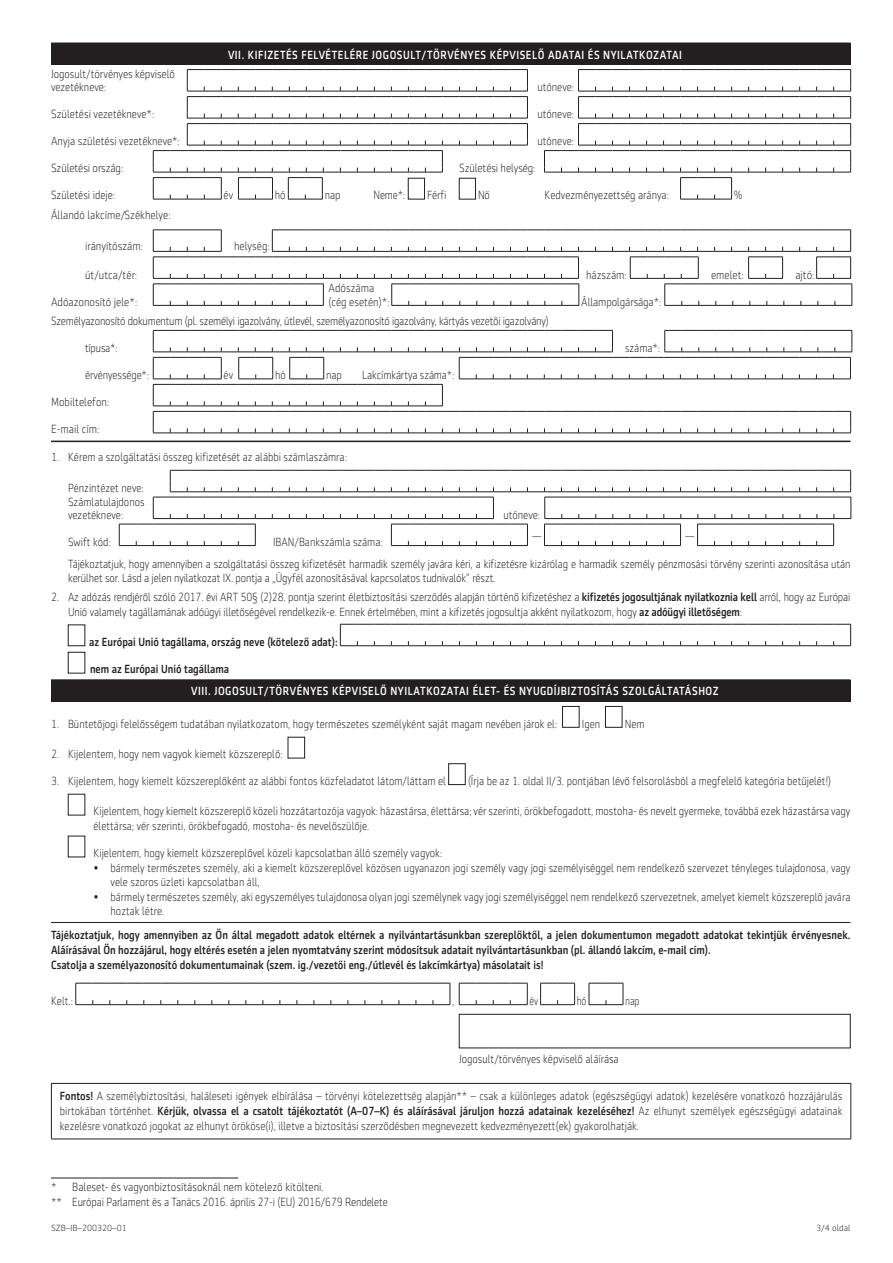
<style>
.page{position:relative;width:893px;height:1263px;background:#fff}
.page>*{position:absolute;margin:0;border:0;box-sizing:border-box;transform-origin:0 0}
.t1{font:300 12px/15px "Sentico Sans DT";color:#231f20;scale:.88 1}
.t2{font:500 12px/15px "Sentico Sans DT";color:#231f20;scale:.88 1}
.t3{font:300 12px/15px "Sentico Sans DT";color:#231f20;scale:.9 1}
.t4{font:500 12px "Sentico Sans DT";letter-spacing:.05em;color:#fff;scale:.88 1}
.t5{font:300 12px "Sentico Sans DT";letter-spacing:-.02em;color:#231f20;scale:.88 1}
.t6{font:300 12px "Sentico Sans DT";color:#231f20;scale:.8 1}
.t7{font:300 9px "Sentico Sans DT";color:#231f20}
.s1{font-weight:500}
</style>
<div class="page">
<div style="left:51px;top:43px;width:799px;height:22px;background:#231f20"></div>
<svg style="left:153px;top:69px;width:375px;height:131px"></svg>
<div style="left:408px;top:178px;width:16px;height:21px;background:#fff"></div>
<div style="left:408px;top:178px;width:17px;height:21px;border:1px solid #231f20"></div>
<div style="left:459px;top:178px;width:16px;height:21px;background:#fff"></div>
<div style="left:459px;top:178px;width:17px;height:21px;border:1px solid #231f20"></div>
<svg style="left:544px;top:69px;width:307px;height:131px"></svg>
<svg style="left:153px;top:230px;width:700px;height:76px"></svg>
<svg style="left:153px;top:330px;width:700px;height:104px"></svg>
<hr style="left:51px;top:441px;width:799px;height:1px;background:#231f20">
<svg style="left:119px;top:470px;width:733px;height:76px"></svg>
<svg style="left:340px;top:624px;width:511px;height:22px"></svg>
<div style="left:51px;top:680px;width:799px;height:21px;background:#231f20"></div>
<hr style="left:51px;top:679px;width:799px;height:2px;background:#231f20">
<div style="left:562px;top:706px;width:17px;height:21px;border:1px solid #231f20"></div>
<div style="left:605px;top:706px;width:17px;height:21px;border:1px solid #231f20"></div>
<div style="left:288px;top:737px;width:17px;height:21px;border:1px solid #231f20"></div>
<div style="left:448px;top:763px;width:17px;height:22px;border:1px solid #231f20"></div>
<hr style="left:51px;top:922px;width:799px;height:1px;background:#231f20">
<svg style="left:75px;top:983px;width:376px;height:22px"></svg>
<svg style="left:459px;top:983px;width:69px;height:22px"></svg>
<svg style="left:540px;top:983px;width:35px;height:22px"></svg>
<svg style="left:589px;top:983px;width:35px;height:22px"></svg>
<div style="left:459px;top:1014px;width:391px;height:34px;border:1px solid #231f20"></div>
<hr style="left:51px;top:1083px;width:800px;height:1px;background:#231f20">
<hr style="left:51px;top:1084px;width:1px;height:54px;background:#231f20">
<hr style="left:850px;top:1084px;width:1px;height:54px;background:#231f20">
<hr style="left:51px;top:1138px;width:800px;height:1px;background:#231f20">
<hr style="left:51px;top:1177px;width:187px;height:1px;background:#231f20">
<p class="t1" style="left:51px;top:67px;width:142px;line-height:13.2px">Jogosult/törvényes képviselő vezetékneve:</p>
<p class="t4" style="left:228px;top:48px;width:517px">VII. KIFIZETÉS FELVÉTELÉRE JOGOSULT/TÖRVÉNYES KÉPVISELŐ ADATAI ÉS NYILATKOZATAI</p>
<p class="t1" style="left:537px;top:80px;width:43px">utóneve:</p>
<p class="t3" style="left:51px;top:107px;width:116px">Születési vezetékneve*:</p>
<p class="t1" style="left:537px;top:107px;width:43px">utóneve:</p>
<p class="t3" style="left:51px;top:134px;width:145px">Anyja születési vezetékneve*:</p>
<p class="t1" style="left:537px;top:134px;width:43px">utóneve:</p>
<p class="t3" style="left:51px;top:161px;width:82px">Születési ország:</p>
<p class="t3" style="left:459px;top:161px;width:87px">Születési helység:</p>
<p class="t1" style="left:51px;top:188px;width:74px">Születési ideje:</p>
<p class="t1" style="left:224px;top:188px;width:12px">év</p>
<p class="t1" style="left:275px;top:188px;width:14px">hó</p>
<p class="t1" style="left:325px;top:188px;width:20px">nap</p>
<p class="t1" style="left:374px;top:188px;width:37px">Neme*:</p>
<p class="t1" style="left:427px;top:188px;width:23px">Férfi</p>
<p class="t1" style="left:478px;top:188px;width:15px">Nő</p>
<p class="t1" style="left:545px;top:188px;width:143px">Kedvezményezettség aránya:</p>
<p class="t1" style="left:734px;top:188px;width:12px">%</p>
<p class="t3" style="left:51px;top:207px;width:135px">Állandó lakcíme/Székhelye:</p>
<p class="t3" style="left:85px;top:239px;width:66px">irányítószám:</p>
<p class="t3" style="left:234px;top:239px;width:41px">helység:</p>
<p class="t3" style="left:85px;top:267px;width:59px">út/utca/tér:</p>
<p class="t3" style="left:586px;top:267px;width:47px">házszám:</p>
<p class="t3" style="left:711px;top:267px;width:38px">emelet:</p>
<p class="t3" style="left:795px;top:267px;width:23px">ajtó:</p>
<p class="t3" style="left:329px;top:281px;width:52px">Adószáma</p>
<p class="t3" style="left:51px;top:294px;width:97px">Adóazonosító jele*:</p>
<p class="t3" style="left:328px;top:294px;width:70px">(cég esetén)*:</p>
<p class="t3" style="left:581px;top:294px;width:91px">Állampolgársága*:</p>
<p class="t5" style="left:51px;top:315px;width:567px">Személyazonosító dokumentum (pl. személyi igazolvány, útlevél, személyazonosító igazolvány, kártyás vezetői igazolvány)</p>
<p class="t1" style="left:85px;top:341px;width:39px">típusa*:</p>
<p class="t1" style="left:625px;top:341px;width:41px">száma*:</p>
<p class="t1" style="left:85px;top:368px;width:74px">érvényessége*:</p>
<p class="t1" style="left:224px;top:368px;width:12px">év</p>
<p class="t1" style="left:275px;top:368px;width:14px">hó</p>
<p class="t1" style="left:326px;top:368px;width:20px">nap</p>
<p class="t1" style="left:362px;top:368px;width:106px">Lakcímkártya száma*:</p>
<p class="t3" style="left:51px;top:395px;width:66px">Mobiltelefon:</p>
<p class="t3" style="left:51px;top:422px;width:55px">E-mail cím:</p>
<p class="t1" style="left:51px;top:449px;width:338px">1. Kérem a szolgáltatási összeg kifizetését az alábbi számlaszámra:</p>
<p class="t1" style="left:68px;top:481px;width:89px;line-height:13.4px;text-align:justify">Pénzintézet neve:<br>Számlatulajdonos vezetékneve:</p>
<p class="t1" style="left:503px;top:507px;width:43px">utóneve:</p>
<p class="t1" style="left:532px;top:528px;width:11px">—</p>
<p class="t1" style="left:685px;top:528px;width:11px">—</p>
<p class="t1" style="left:68px;top:557px;width:891px;line-height:14.4px">Tájékoztatjuk, hogy amennyiben a szolgáltatási összeg kifizetését harmadik személy javára kéri, a kifizetésre kizárólag e harmadik személy pénzmosási törvény szerinti azonosítása után kerülhet sor. Lásd a jelen nyilatkozat IX. pontja a „Ügyfél azonosításával kapcsolatos tudnivalók” részt.</p>
<p class="t1" style="left:68px;top:590px;width:891px;text-indent:-17px">2. Az adózás rendjéről szóló 2017. évi ART 50§ (2)28. pontja szerint életbiztosítási szerződés alapján történő kifizetéshez a <span class="s1">kifizetés jogosultjának nyilatkoznia kell</span> arról, hogy az Európai<br>Unió valamely tagállamának adóügyi illetőségével rendelkezik-e. Ennek értelmében, mint a kifizetés jogosultja akként nyilatkozom, hogy <span class="s1">az adóügyi illetőségem</span>:</p>
<p class="t2" style="left:89px;top:634px;width:284px">az Európai Unió tagállama, ország neve (kötelező adat):</p>
<p class="t2" style="left:90px;top:662px;width:160px">nem az Európai Unió tagállama</p>
<p class="t4" style="left:191px;top:684px;width:601px">VIII. JOGOSULT/TÖRVÉNYES KÉPVISELŐ NYILATKOZATAI ÉLET- ÉS NYUGDÍJBIZTOSÍTÁS SZOLGÁLTATÁSHOZ</p>
<p class="t1" style="left:51px;top:716px;width:577px">1. Büntetőjogi felelősségem tudatában nyilatkozatom, hogy természetes személyként saját magam nevében járok el:</p>
<p class="t1" style="left:582px;top:716px;width:22px">Igen</p>
<p class="t1" style="left:625px;top:716px;width:24px">Nem</p>
<p class="t1" style="left:51px;top:747px;width:265px">2. Kijelentem, hogy nem vagyok kiemelt közszereplő:</p>
<p class="t1" style="left:51px;top:773px;width:450px">3. Kijelentem, hogy kiemelt közszereplőként az alábbi fontos közfeladatot látom/láttam el</p>
<p class="t1" style="left:468px;top:773px;width:414px">(Írja be az 1. oldal II/3. pontjában lévő felsorolásból a megfelelő kategória betűjelét!)</p>
<p class="t1" style="left:94px;top:804px;width:862px;line-height:14.5px">Kijelentem, hogy kiemelt közszereplő közeli hozzátartozója vagyok: házastársa, élettársa; vér szerinti, örökbefogadott, mostoha- és nevelt gyermeke, továbbá ezek házastársa vagy élettársa; vér szerinti, örökbefogadó, mostoha- és nevelőszülője.</p>
<p class="t1" style="left:94px;top:846px;width:398px">Kijelentem, hogy kiemelt közszereplővel közeli kapcsolatban álló személy vagyok:</p>
<p class="t1" style="left:111px;top:860px;width:842px;line-height:14.5px;text-indent:-17px">• bármely természetes személy, aki a kiemelt közszereplővel közösen ugyanazon jogi személy vagy jogi személyiséggel nem rendelkező szervezet tényleges tulajdonosa, vagy vele szoros üzleti kapcsolatban áll,</p>
<p class="t1" style="left:111px;top:889px;width:842px;line-height:14.5px;text-indent:-17px">• bármely természetes személy, aki egyszemélyes tulajdonosa olyan jogi személynek vagy jogi személyiséggel nem rendelkező szervezetnek, amelyet kiemelt közszereplő javára hoztak létre.</p>
<p class="t2" style="left:51px;top:928px;width:910px">Tájékoztatjuk, hogy amennyiben az Ön által megadott adatok eltérnek a nyilvántartásunkban szereplőktől, a jelen dokumentumon megadott adatokat tekintjük érvényesnek.<br>Aláírásával Ön hozzájárul, hogy eltérés esetén a jelen nyomtatvány szerint módosítsuk adatait nyilvántartásunkban (pl. állandó lakcím, e-mail cím).<br>Csatolja a személyazonosító dokumentumainak (szem. ig./vezetői eng./útlevél és lakcímkártya) másolatait is!</p>
<p class="t1" style="left:51px;top:993px;width:27px">Kelt.:</p>
<p class="t1" style="left:452px;top:993px;width:4px">,</p>
<p class="t1" style="left:68px;top:534px;width:50px">Swift kód:</p>
<p class="t1" style="left:273px;top:534px;width:126px">IBAN/Bankszámla száma:</p>
<p class="t6" style="left:529px;top:994px;width:12px">év</p>
<p class="t6" style="left:577px;top:994px;width:14px">hó</p>
<p class="t6" style="left:625px;top:994px;width:20px">nap</p>
<p class="t1" style="left:459px;top:1051px;width:183px">Jogosult/törvényes képviselő aláírása</p>
<p class="t1" style="left:60px;top:1089px;width:891px;text-align:justify"><span class="s1">Fontos!</span> A személybiztosítási, haláleseti igények elbírálása – törvényi kötelezettség alapján** – csak a különleges adatok (egészségügyi adatok) kezelésére vonatkozó hozzájárulás birtokában történhet. <span class="s1">Kérjük, olvassa el a csatolt tájékoztatót (A–07–K) és aláírásával járuljon hozzá adatainak kezeléséhez!</span> Az elhunyt személyek egészségügyi adatainak kezelésre vonatkozó jogokat az elhunyt örököse(i), illetve a biztosítási szerződésben megnevezett kedvezményezett(ek) gyakorolhatják.</p>
<p class="t3" style="left:51px;top:1180px;width:376px">* Baleset- és vagyonbiztosításoknál nem kötelező kitölteni.<br>** Európai Parlament és a Tanács 2016. április 27-i (EU) 2016/679 Rendelete</p>
<p class="t7" style="left:51px;top:1223px;width:77px">SZB–IB–200320–01</p>
<p class="t7" style="left:816px;top:1223px;width:36px">3/4 oldal</p>
</div>
